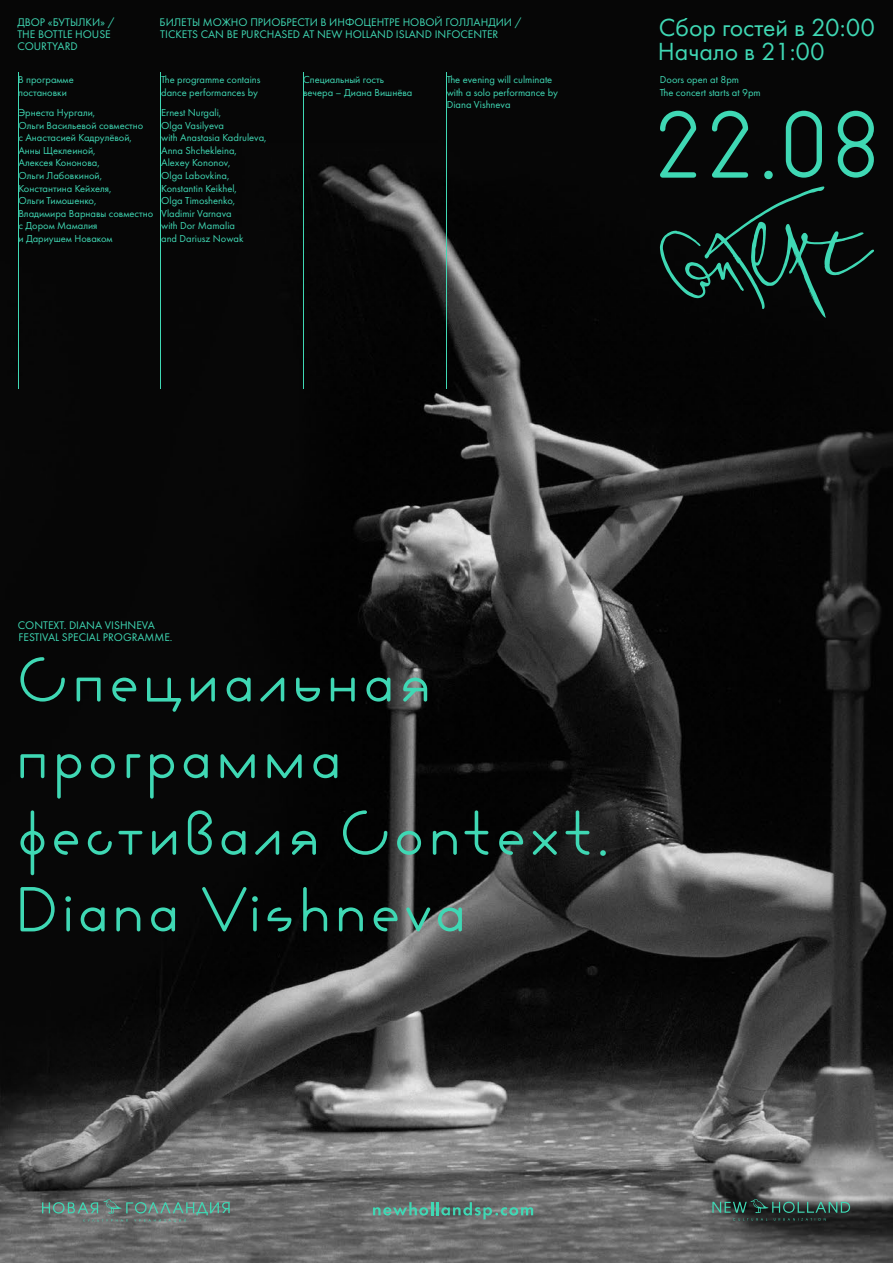
<style>
.page{position:relative;width:893px;height:1263px;background:#fff}
.page>*{position:absolute;margin:0;border:0;box-sizing:border-box;transform-origin:0 0}
.t1{font:96.15px "Mufta";color:#3fd8b4}
.t2{font:63.75px/76.7px "Mufta";letter-spacing:-.015em;color:#3fd8b4}
.t3{font:25.8px/24.9px "Futura PT";color:#3fd8b4}
.t4{font:11.55px/12.3px "Futura PT";color:#3fd8b4}
.t5{font:10.5px/12.6px "Futura PT";color:#3fd8b4}
</style>
<div class="page">
<img style="left:0;top:0;width:893px;height:1263px">
<svg style="left:42px;top:1199px;width:188px;height:23px"></svg>
<svg style="left:712px;top:1199px;width:138px;height:22px"></svg>
<svg style="left:373px;top:1202px;width:160px;height:17px"></svg>
<hr style="left:18px;top:73px;width:1px;height:316px;background:#3fd8b4">
<hr style="left:303px;top:73px;width:1px;height:316px;background:#3fd8b4">
<hr style="left:160px;top:73px;width:1px;height:316px;background:#3fd8b4">
<hr style="left:446px;top:73px;width:1px;height:316px;background:#3fd8b4">
<svg style="left:660px;top:186px;width:214px;height:132px"></svg>
<p class="t4" style="left:17px;top:16px;width:99px">ДВОР «БУТЫЛКИ» /<br>THE BOTTLE HOUSE<br>COURTYARD</p>
<p class="t4" style="left:160px;top:16px;width:363px">БИЛЕТЫ МОЖНО ПРИОБРЕСТИ В ИНФОЦЕНТРЕ НОВОЙ ГОЛЛАНДИИ /<br>TICKETS CAN BE PURCHASED AT NEW HOLLAND ISLAND INFOCENTER</p>
<p class="t5" style="left:18px;top:73px;width:57px">В программе постановки</p>
<p class="t5" style="left:18px;top:106px;width:136px">Эрнеста Нургали,<br>Ольги Васильевой совместно<br>с Анастасией Кадрулёвой,<br>Анны Щеклеиной,<br>Алексея Кононова,<br>Ольги Лабовкиной,<br>Константина Кейхеля,<br>Ольги Тимошенко,<br>Владимира Варнавы совместно с Дором Мамалия<br>и Дариушем Новаком</p>
<h3 class="t3" style="left:658px;top:14px;width:219px">Сбор гостей в 20:00<br>Начало в 21:00</h3>
<p class="t5" style="left:161px;top:73px;width:101px">The programme contains dance performances by</p>
<p class="t5" style="left:161px;top:106px;width:107px">Ernest Nurgali,<br>Olga Vasilyeva<br>with Anastasia Kadruleva,<br>Anna Shchekleina,<br>Alexey Kononov,<br>Olga Labovkina,<br>Konstantin Keikhel,<br>Olga Timoshenko,<br>Vladimir Varnava<br>with Dor Mamalia<br>and Dariusz Nowak</p>
<p class="t5" style="left:303px;top:73px;width:111px">Специальный гость вечера – Диана Вишнёва</p>
<p class="t5" style="left:447px;top:73px;width:113px">The evening will culminate with a solo performance by<br>Diana Vishneva</p>
<p class="t5" style="left:660px;top:73px;width:102px">Doors open at 8pm<br>The concert starts at 9pm</p>
<h1 class="t1" style="left:651px;top:80px;width:233px">22.08</h1>
<p class="t4" style="left:18px;top:619px;width:156px">CONTEXT. DIANA VISHNEVA<br>FESTIVAL SPECIAL PROGRAMME.</p>
<h2 class="t2" style="left:15px;top:641px;width:598px">Специальная программа фестиваля Context.<br>Diana Vishneva</h2>
</div>
